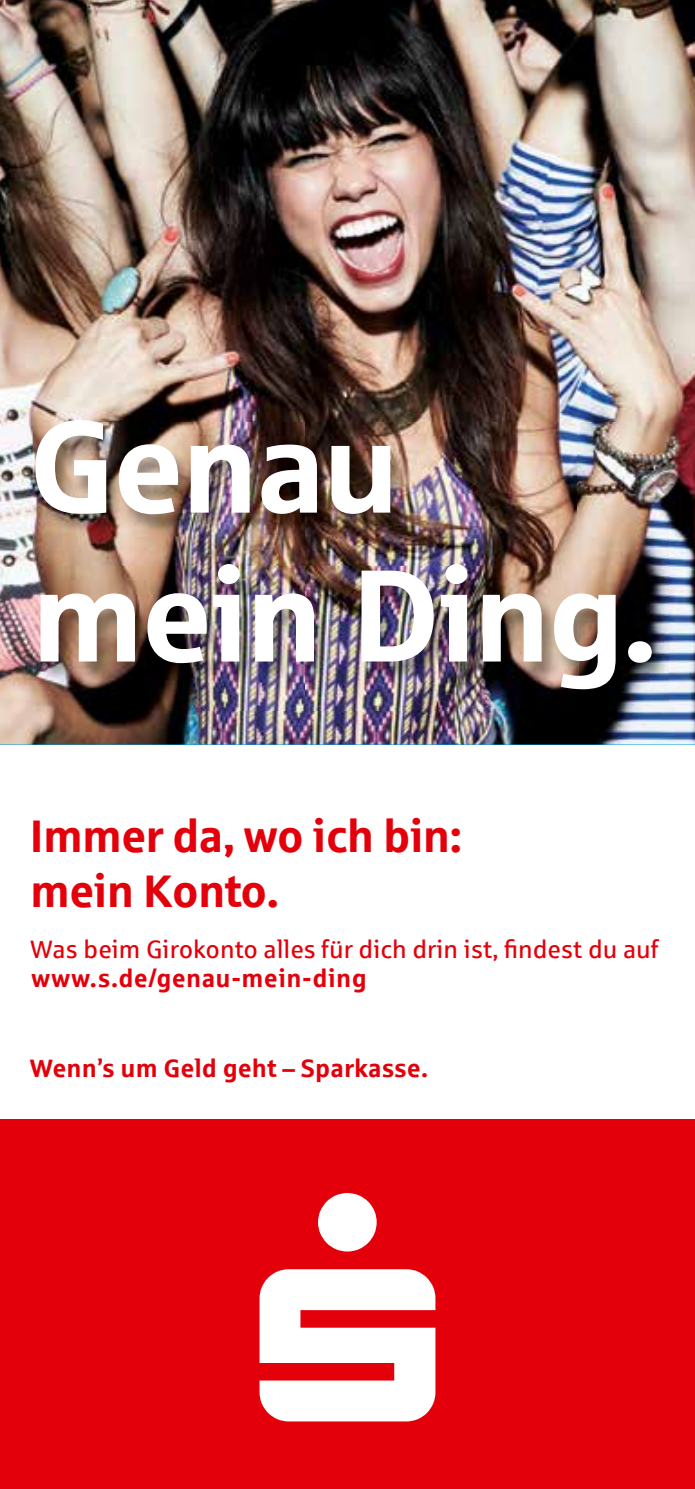
<style>
.page{position:relative;width:695px;height:1489px;background:#fff}
.page>*{position:absolute;margin:0;border:0;box-sizing:border-box;transform-origin:0 0}
.t1{font:130.75px/148.8px "Sparkasse Head";letter-spacing:.015em;color:#fff}
.t2{font:700 45.75px/54.8px "Sparkasse Rg";letter-spacing:-.02em;color:#e3000b}
.t3{font:700 25.25px "Sparkasse Rg";color:#e3000b}
.t4{font:25.25px "Sparkasse Rg";color:#e3000b}
</style>
<div class="page">
<div style="left:0;top:1119px;width:694px;height:369px;background:#e3000b"></div>
<img style="left:0;top:0;width:694px;height:744px">
<img style="left:34px;top:422px;width:634px;height:288px">
<svg style="left:259px;top:1193px;width:176px;height:228px"></svg>
<h1 class="t1" style="left:30px;top:387px;width:627px">Genau mein Ding.</h1>
<h2 class="t2" style="left:30px;top:807px;width:434px">Immer da, wo ich bin: mein Konto.</h2>
<p class="t4" style="left:31px;top:933px;width:629px">Was beim Girokonto alles für dich drin ist, findest du auf</p>
<p class="t3" style="left:31px;top:962px;width:337px">www.s.de/genau-mein-ding</p>
<p class="t3" style="left:30px;top:1052px;width:399px">Wenn’s um Geld geht – Sparkasse.</p>
</div>
